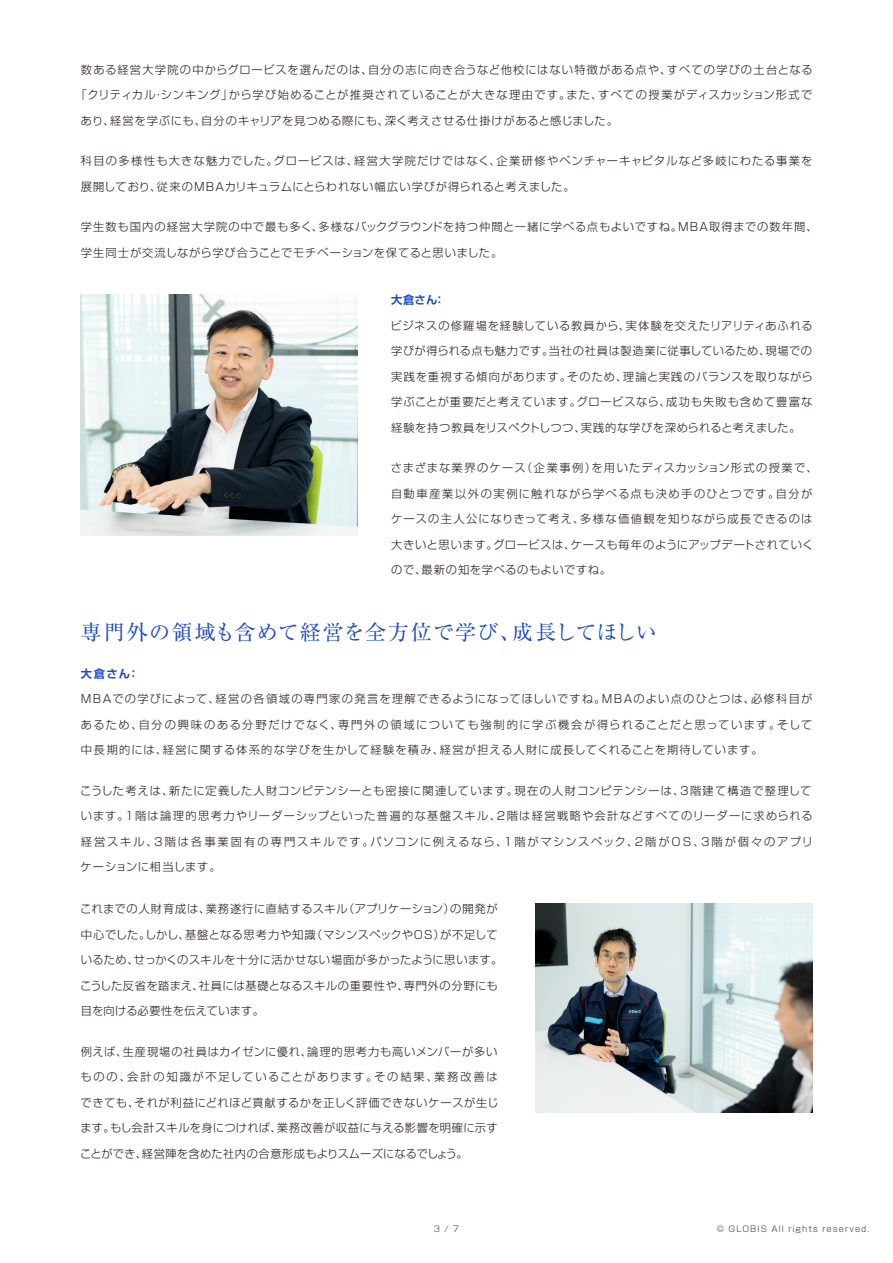
<style>
.page{position:relative;width:893px;height:1263px;background:#fff}
.page>*{position:absolute;margin:0;border:0;box-sizing:border-box;transform-origin:0 0}
.t1{font:21px "Ryumin Pro";letter-spacing:.05em;color:#1847c7}
.t2{font:300 11.25px "Shin Go Pro";letter-spacing:.075em;color:#231815}
.t3{font:300 11.25px "Shin Go Pro";letter-spacing:.05em;color:#231815}
.t4{font:300 11.25px "Shin Go Pro";letter-spacing:.105em;color:#231815}
.t5{font:300 11.25px "Shin Go Pro";letter-spacing:.035em;color:#231815}
.t6{font:300 11.25px "Shin Go Pro";letter-spacing:.1em;color:#231815}
.t7{font:300 11.25px "Shin Go Pro";letter-spacing:.095em;color:#231815}
.t8{font:300 11.25px "Shin Go Pro";letter-spacing:.165em;color:#231815}
.t9{font:300 11.25px "Shin Go Pro";letter-spacing:.13em;color:#231815}
.t10{font:300 11.25px "Shin Go Pro";letter-spacing:.055em;color:#231815}
.t11{font:300 11.25px "Shin Go Pro";letter-spacing:.03em;color:#231815}
.t12{font:300 11.25px "Shin Go Pro";letter-spacing:.045em;color:#231815}
.t13{font:300 11.25px "Shin Go Pro";letter-spacing:.11em;color:#231815}
.t14{font:300 11.25px "Shin Go Pro";letter-spacing:.015em;color:#231815}
.t15{font:300 11.25px "Shin Go Pro";letter-spacing:.15em;color:#231815}
.t16{font:300 11.25px "Shin Go Pro";letter-spacing:.125em;color:#231815}
.t17{font:300 11.25px "Shin Go Pro";letter-spacing:.02em;color:#231815}
.t18{font:700 11.25px "Shin Go Pro De";letter-spacing:.085em;color:#1847c7}
.t19{font:300 8.25px "Shin Go Pro";letter-spacing:.12em;color:#3e3a39}
</style>
<div class="page">
<img style="left:536px;top:903px;width:276px;height:209px">
<img style="left:81px;top:294px;width:276px;height:242px">
<p class="t2" style="left:81px;top:60px;width:733px">数ある経営大学院の中からグロービスを選んだのは、自分の志に向き合うなど他校にはない特徴がある点や、すべての学びの土台となる</p>
<p class="t7" style="left:76px;top:86px;width:738px">「クリティカル・シンキング」から学び始めることが推奨されていることが大きな理由です。また、すべての授業がディスカッション形式で</p>
<p class="t10" style="left:81px;top:111px;width:539px">あり、経営を学ぶにも、自分のキャリアを見つめる際にも、深く考えさせる仕掛けがあると感じました。</p>
<p class="t6" style="left:81px;top:152px;width:733px">科目の多様性も大きな魅力でした。グロービスは、経営大学院だけではなく、企業研修やベンチャーキャピタルなど多岐にわたる事業を</p>
<p class="t3" style="left:81px;top:177px;width:495px">展開しており、従来のMBAカリキュラムにとらわれない幅広い学びが得られると考えました。</p>
<p class="t2" style="left:81px;top:218px;width:739px">学生数も国内の経営大学院の中で最も多く、多様なバックグラウンドを持つ仲間と一緒に学べる点もよいですね。MBA取得までの数年間、</p>
<p class="t2" style="left:81px;top:243px;width:423px">学生同士が交流しながら学び合うことでモチベーションを保てると思いました。</p>
<p class="t18" style="left:391px;top:291px;width:55px">大倉さん：</p>
<p class="t2" style="left:391px;top:316px;width:424px">ビジネスの修羅場を経験している教員から、実体験を交えたリアリティあふれる</p>
<p class="t12" style="left:391px;top:342px;width:422px">学びが得られる点も魅力です。当社の社員は製造業に従事しているため、現場での</p>
<p class="t2" style="left:391px;top:367px;width:423px">実践を重視する傾向があります。そのため、理論と実践のバランスを取りながら</p>
<p class="t2" style="left:391px;top:393px;width:423px">学ぶことが重要だと考えています。グロービスなら、成功も失敗も含めて豊富な</p>
<p class="t3" style="left:391px;top:418px;width:411px">経験を持つ教員をリスペクトしつつ、実践的な学びを深められると考えました。</p>
<p class="t13" style="left:391px;top:459px;width:428px">さまざまな業界のケース（企業事例）を用いたディスカッション形式の授業で、</p>
<p class="t16" style="left:391px;top:484px;width:423px">自動車産業以外の実例に触れながら学べる点も決め手のひとつです。自分が</p>
<p class="t6" style="left:391px;top:510px;width:423px">ケースの主人公になりきって考え、多様な価値観を知りながら成長できるのは</p>
<p class="t3" style="left:391px;top:535px;width:424px">大きいと思います。グロービスは、ケースも毎年のようにアップデートされていく</p>
<p class="t3" style="left:391px;top:561px;width:221px">ので、最新の知を学べるのもよいですね。</p>
<h1 class="t1" style="left:81px;top:616px;width:577px">専門外の領域も含めて経営を全方位で学び、成長してほしい</h1>
<p class="t18" style="left:81px;top:664px;width:60px">大倉さん：</p>
<p class="t4" style="left:81px;top:689px;width:733px">MBAでの学びによって、経営の各領域の専門家の発言を理解できるようになってほしいですね。MBAのよい点のひとつは、必修科目が</p>
<p class="t9" style="left:81px;top:715px;width:733px">あるため、自分の興味のある分野だけでなく、専門外の領域についても強制的に学ぶ機会が得られることだと思っています。そして</p>
<p class="t2" style="left:81px;top:740px;width:683px">中長期的には、経営に関する体系的な学びを生かして経験を積み、経営が担える人財に成長してくれることを期待しています。</p>
<p class="t2" style="left:80px;top:781px;width:733px">こうした考えは、新たに定義した人財コンピテンシーとも密接に関連しています。現在の人財コンピテンシーは、3階建て構造で整理して</p>
<p class="t4" style="left:81px;top:806px;width:733px">います。1階は論理的思考力やリーダーシップといった普遍的な基盤スキル、2階は経営戦略や会計などすべてのリーダーに求められる</p>
<p class="t8" style="left:81px;top:832px;width:734px">経営スキル、3階は各事業固有の専門スキルです。パソコンに例えるなら、1階がマシンスペック、2階がOS、3階が個々のアプリ</p>
<p class="t2" style="left:81px;top:857px;width:142px">ケーションに相当します。</p>
<p class="t2" style="left:80px;top:899px;width:419px">これまでの人財育成は、業務遂行に直結するスキル（アプリケーション）の開発が</p>
<p class="t5" style="left:81px;top:925px;width:418px">中心でした。しかし、基盤となる思考力や知識（マシンスペックやOS）が不足して</p>
<p class="t5" style="left:81px;top:950px;width:423px">いるため、せっかくのスキルを十分に活かせない場面が多かったように思います。</p>
<p class="t5" style="left:80px;top:976px;width:419px">こうした反省を踏まえ、社員には基礎となるスキルの重要性や、専門外の分野にも</p>
<p class="t17" style="left:81px;top:1001px;width:185px">目を向ける必要性を伝えています。</p>
<p class="t2" style="left:81px;top:1042px;width:418px">例えば、生産現場の社員はカイゼンに優れ、論理的思考力も高いメンバーが多い</p>
<p class="t15" style="left:81px;top:1067px;width:419px">ものの、会計の知識が不足していることがあります。その結果、業務改善は</p>
<p class="t3" style="left:81px;top:1093px;width:419px">できても、それが利益にどれほど貢献するかを正しく評価できないケースが生じ</p>
<p class="t11" style="left:80px;top:1118px;width:419px">ます。もし会計スキルを身につければ、業務改善が収益に与える影響を明確に示す</p>
<p class="t14" style="left:80px;top:1144px;width:389px">ことができ、経営陣を含めた社内の合意形成もよりスムーズになるでしょう。</p>
<p class="t19" style="left:434px;top:1222px;width:27px">3 / 7</p>
<p class="t19" style="left:717px;top:1222px;width:154px">© GLOBIS All rights reserved.</p>
</div>
